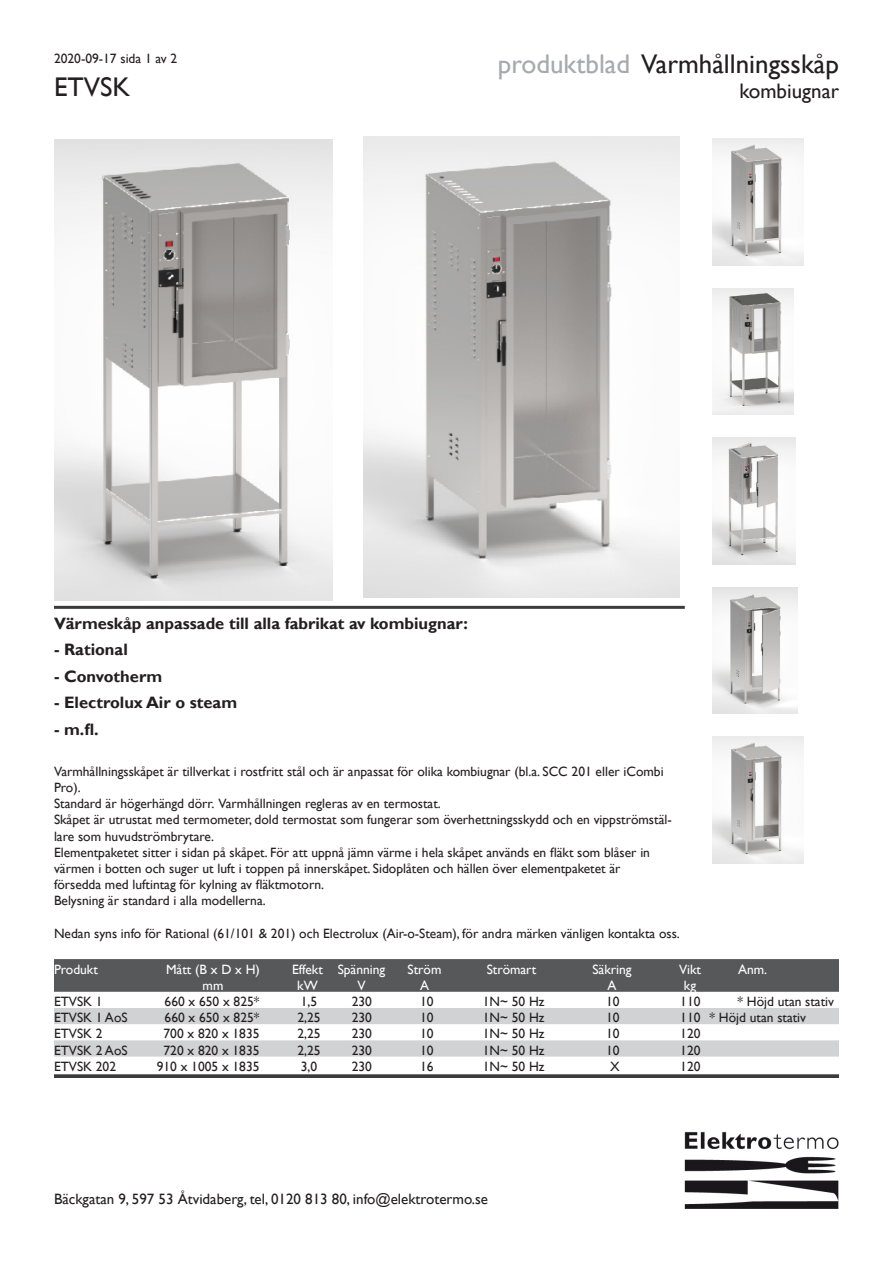
<style>
.page{position:relative;width:893px;height:1263px;background:#fff}
.page>*{position:absolute;margin:0;border:0;box-sizing:border-box;transform-origin:0 0}
.t1{font:27px "Gill Sans";color:#231f20}
.t2{font:21px "Gill Sans";color:#231f20}
.Rubrik_2{font:700 16.5px "Gill Sans";color:#231f20}
.t3{font:15px "Gill Sans";color:#231f20}
.Brödtext_1{font:13.5px/16.2px "Gill Sans";color:#231f20}
.Lista_fakta_vit_rad{font:13.5px "Gill Sans";color:#231f20}
.Lista_fakta_grå_rad{font:13.5px "Gill Sans";color:#231f20}
.Lista_fakta_rubrikra{font:13.5px "Gill Sans";color:#fff}
.s1{color:#a8a9ad}
</style>
<div class="page">
<img style="left:364px;top:136px;width:315px;height:462px">
<img style="left:54px;top:140px;width:279px;height:460px">
<svg style="left:54px;top:1074px;width:785px;height:4px;background:#4a4849"></svg>
<div style="left:54px;top:959px;width:785px;height:18px;background:#57585a"></div>
<div style="left:54px;top:975px;width:785px;height:18px;background:#57585a"></div>
<div style="left:54px;top:992px;width:785px;height:17px;background:#fff"></div>
<div style="left:54px;top:1008px;width:785px;height:18px;background:#d1d2d4"></div>
<div style="left:54px;top:1024px;width:785px;height:18px;background:#fff"></div>
<div style="left:54px;top:1040px;width:785px;height:18px;background:#d1d2d4"></div>
<div style="left:54px;top:1056px;width:785px;height:18px;background:#fff"></div>
<img style="left:685px;top:1131px;width:154px;height:78px">
<hr style="left:54px;top:606px;width:631px;height:3px;background:#3c3a3b">
<img style="left:713px;top:139px;width:90px;height:126px">
<img style="left:713px;top:288px;width:80px;height:127px">
<img style="left:713px;top:438px;width:82px;height:126px">
<img style="left:713px;top:587px;width:84px;height:127px">
<img style="left:713px;top:737px;width:90px;height:126px">
<p class="Brödtext_1" style="left:54px;top:51px;width:125px">2020-09-17 sida 1 av 2</p>
<p class="t1" style="left:54px;top:72px;width:78px">ETVSK</p>
<p class="t1" style="left:498px;top:48px;width:343px"><span class="s1">produktblad</span> Varmhållningsskåp</p>
<p class="t2" style="left:739px;top:79px;width:101px">kombiugnar</p>
<p class="Rubrik_2" style="left:54px;top:613px;width:416px">Värmeskåp anpassade till alla fabrikat av kombiugnar:</p>
<p class="Rubrik_2" style="left:54px;top:640px;width:75px">- Rational</p>
<p class="Rubrik_2" style="left:54px;top:666px;width:110px">- Convotherm</p>
<p class="Rubrik_2" style="left:54px;top:693px;width:185px">- Electrolux Air o steam</p>
<p class="Rubrik_2" style="left:54px;top:719px;width:46px">- m.fl.</p>
<p class="Brödtext_1" style="left:54px;top:763px;width:611px">Varmhållningsskåpet är tillverkat i rostfritt stål och är anpassat för olika kombiugnar (bl.a. SCC 201 eller iCombi<br>Pro).<br>Standard är högerhängd dörr. Varmhållningen regleras av en termostat.</p>
<p class="Brödtext_1" style="left:54px;top:812px;width:619px">Skåpet är utrustat med termometer, dold termostat som fungerar som överhettningsskydd och en vippströmstäl&shy;lare som huvudströmbrytare.</p>
<p class="Brödtext_1" style="left:54px;top:844px;width:597px">Elementpaketet sitter i sidan på skåpet. För att uppnå jämn värme i hela skåpet används en fläkt som blåser in värmen i botten och suger ut luft i toppen på innerskåpet. Sidoplåten och hällen över elementpaketet är</p>
<p class="Brödtext_1" style="left:54px;top:877px;width:272px">försedda med luftintag för kylning av fläktmotorn.</p>
<p class="Brödtext_1" style="left:54px;top:893px;width:213px">Belysning är standard i alla modellerna.</p>
<p class="Brödtext_1" style="left:54px;top:925px;width:627px">Nedan syns info för Rational (61/101 &amp; 201) och Electrolux (Air-o-Steam), för andra märken vänligen kontakta oss.</p>
<p class="Lista_fakta_rubrikra" style="left:54px;top:961px;width:45px">Produkt</p>
<p class="Lista_fakta_rubrikra" style="left:166px;top:961px;width:95px">Mått (B x D x H)</p>
<p class="Lista_fakta_rubrikra" style="left:292px;top:961px;width:95px">Effekt Spänning</p>
<p class="Lista_fakta_rubrikra" style="left:408px;top:961px;width:35px">Ström</p>
<p class="Lista_fakta_rubrikra" style="left:487px;top:961px;width:51px">Strömart</p>
<p class="Lista_fakta_rubrikra" style="left:592px;top:961px;width:41px">Säkring</p>
<p class="Lista_fakta_rubrikra" style="left:679px;top:961px;width:24px">Vikt</p>
<p class="Lista_fakta_rubrikra" style="left:738px;top:961px;width:31px">Anm.</p>
<p class="Lista_fakta_rubrikra" style="left:203px;top:977px;width:22px">mm</p>
<p class="Lista_fakta_rubrikra" style="left:297px;top:977px;width:22px">kW</p>
<p class="Lista_fakta_rubrikra" style="left:357px;top:977px;width:10px">V</p>
<p class="Lista_fakta_rubrikra" style="left:420px;top:977px;width:11px">A</p>
<p class="Lista_fakta_rubrikra" style="left:608px;top:977px;width:11px">A</p>
<p class="Lista_fakta_rubrikra" style="left:684px;top:977px;width:14px">kg</p>
<p class="Lista_fakta_vit_rad" style="left:54px;top:994px;width:50px">ETVSK 1</p>
<p class="Lista_fakta_vit_rad" style="left:165px;top:994px;width:96px">660 x 650 x 825*</p>
<p class="Lista_fakta_vit_rad" style="left:301px;top:994px;width:18px">1,5</p>
<p class="Lista_fakta_vit_rad" style="left:352px;top:994px;width:22px">230</p>
<p class="Lista_fakta_vit_rad" style="left:420px;top:994px;width:15px">10</p>
<p class="Lista_fakta_vit_rad" style="left:483px;top:994px;width:63px">1N~ 50 Hz</p>
<p class="Lista_fakta_vit_rad" style="left:606px;top:994px;width:15px">10</p>
<p class="Lista_fakta_vit_rad" style="left:680px;top:994px;width:22px">110</p>
<p class="Lista_fakta_vit_rad" style="left:737px;top:994px;width:98px">* Höjd utan stativ</p>
<p class="Lista_fakta_grå_rad" style="left:54px;top:1010px;width:75px">ETVSK 1 AoS</p>
<p class="Lista_fakta_grå_rad" style="left:165px;top:1010px;width:96px">660 x 650 x 825*</p>
<p class="Lista_fakta_grå_rad" style="left:297px;top:1010px;width:25px">2,25</p>
<p class="Lista_fakta_grå_rad" style="left:352px;top:1010px;width:22px">230</p>
<p class="Lista_fakta_grå_rad" style="left:420px;top:1010px;width:15px">10</p>
<p class="Lista_fakta_grå_rad" style="left:483px;top:1010px;width:63px">1N~ 50 Hz</p>
<p class="Lista_fakta_grå_rad" style="left:606px;top:1010px;width:15px">10</p>
<p class="Lista_fakta_grå_rad" style="left:680px;top:1010px;width:127px">110 * Höjd utan stativ</p>
<p class="Lista_fakta_vit_rad" style="left:54px;top:1026px;width:50px">ETVSK 2</p>
<p class="Lista_fakta_vit_rad" style="left:163px;top:1026px;width:98px">700 x 820 x 1835</p>
<p class="Lista_fakta_vit_rad" style="left:297px;top:1026px;width:25px">2,25</p>
<p class="Lista_fakta_vit_rad" style="left:352px;top:1026px;width:22px">230</p>
<p class="Lista_fakta_vit_rad" style="left:420px;top:1026px;width:15px">10</p>
<p class="Lista_fakta_vit_rad" style="left:483px;top:1026px;width:63px">1N~ 50 Hz</p>
<p class="Lista_fakta_vit_rad" style="left:606px;top:1026px;width:15px">10</p>
<p class="Lista_fakta_vit_rad" style="left:680px;top:1026px;width:22px">120</p>
<p class="Lista_fakta_grå_rad" style="left:54px;top:1042px;width:75px">ETVSK 2 AoS</p>
<p class="Lista_fakta_grå_rad" style="left:297px;top:1042px;width:25px">2,25</p>
<p class="Lista_fakta_grå_rad" style="left:352px;top:1042px;width:22px">230</p>
<p class="Lista_fakta_grå_rad" style="left:420px;top:1042px;width:15px">10</p>
<p class="Lista_fakta_grå_rad" style="left:483px;top:1042px;width:63px">1N~ 50 Hz</p>
<p class="Lista_fakta_grå_rad" style="left:606px;top:1042px;width:15px">10</p>
<p class="Lista_fakta_grå_rad" style="left:680px;top:1042px;width:22px">120</p>
<p class="Lista_fakta_vit_rad" style="left:54px;top:1058px;width:64px">ETVSK 202</p>
<p class="Lista_fakta_vit_rad" style="left:157px;top:1058px;width:104px">910 x 1005 x 1835</p>
<p class="Lista_fakta_vit_rad" style="left:301px;top:1058px;width:18px">3,0</p>
<p class="Lista_fakta_vit_rad" style="left:352px;top:1058px;width:22px">230</p>
<p class="Lista_fakta_vit_rad" style="left:420px;top:1058px;width:15px">16</p>
<p class="Lista_fakta_vit_rad" style="left:483px;top:1058px;width:63px">1N~ 50 Hz</p>
<p class="Lista_fakta_vit_rad" style="left:610px;top:1058px;width:11px">X</p>
<p class="Lista_fakta_vit_rad" style="left:680px;top:1058px;width:22px">120</p>
<p class="t3" style="left:54px;top:1190px;width:436px">Bäckgatan 9, 597 53 Åtvidaberg, tel, 0120 813 80, info@elektrotermo.se</p>
</div>
